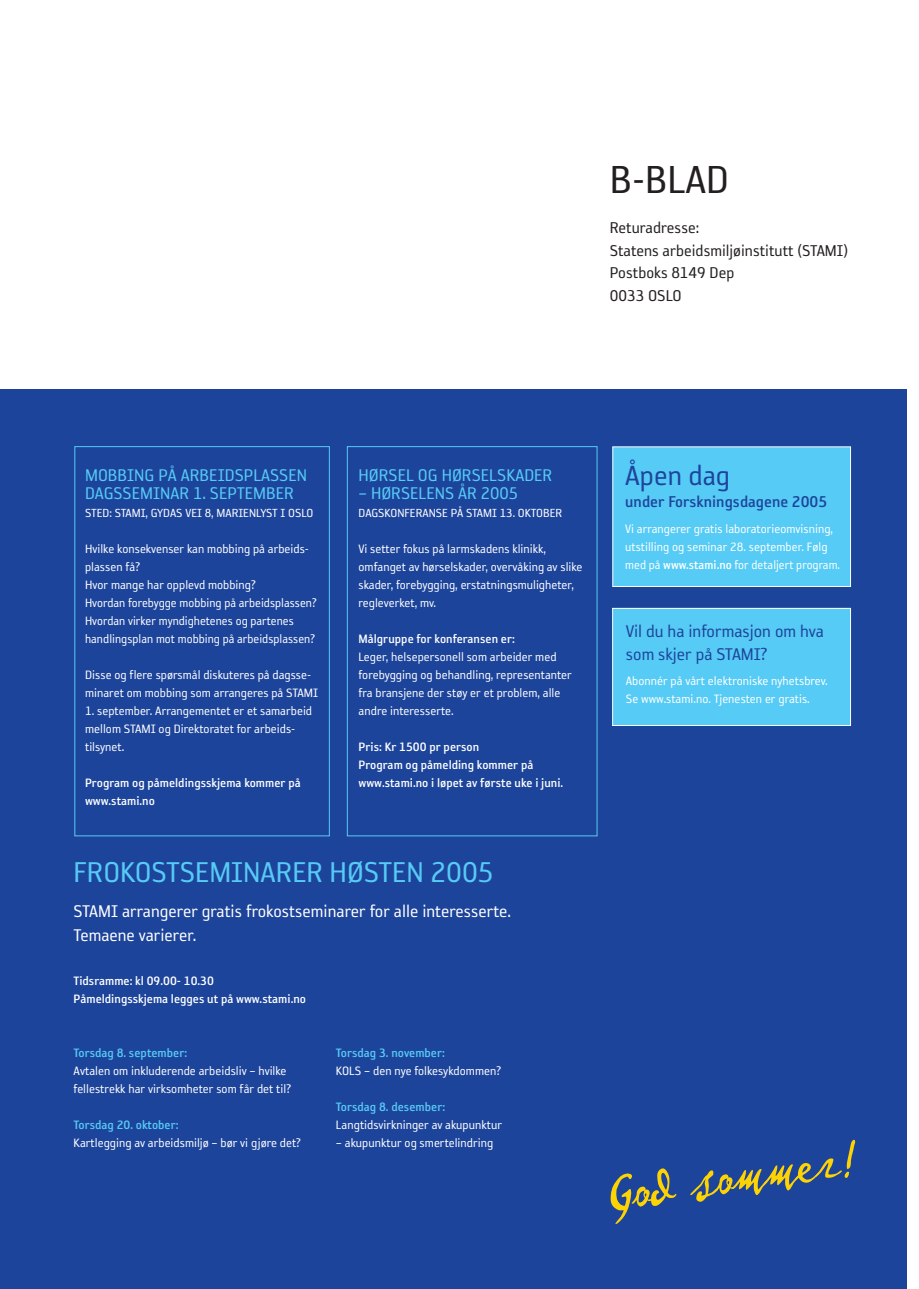
<style>
.page{position:relative;width:919px;height:1289px;background:#fff}
.page>*{position:absolute;margin:0;border:0;box-sizing:border-box;transform-origin:0 0}
.fakta_head{font:58.5px "P22 Vincent";color:#fed304}
.fakta_head-2{font:45px "Reykjavik One A Gauge";color:#231f20}
.fakta_head-3{font:33px "Reykjavik One A Gauge";color:#56cbf5}
.fakta{font:31.95px "Reykjavik One A Gauge";color:#1d449b}
.fakta_head-4{font:19.5px "Reykjavik One A Gauge";color:#56cbf5}
.fakta-2{font:19.5px/24px "Reykjavik One A Gauge";color:#fff}
.fakta-3{font:19.5px "Reykjavik One A Gauge";color:#1d449b}
.fakta-4{font:18px "Reykjavik One A Gauge";color:#231f20}
.fakta-5{font:18px "Reykjavik One B Gauge";color:#1d449b}
.fakta-6{font:13.95px/18px "Reykjavik One A Gauge";color:#fff}
.fakta-7{font:13.95px/18px "Reykjavik One B Gauge";color:#fff}
.fakta-8{font:13.95px "Reykjavik One B Gauge";color:#56cbf5}
.fakta_head-5{font:13.5px "Reykjavik One A Gauge";color:#fff}
.s1{font-family:"Reykjavik One B Gauge"}
</style>
<div class="page">
<div style="left:0;top:389px;width:906px;height:899px;background:#1d449b"></div>
<div style="left:347px;top:446px;width:250px;height:390px;border:1px solid #56cbf5"></div>
<div style="left:74px;top:446px;width:256px;height:390px;border:1px solid #56cbf5"></div>
<div style="left:612px;top:608px;width:238px;height:117px;background:#56cbf5"></div>
<div style="left:612px;top:608px;width:238px;height:117px;border:1px solid #fff"></div>
<div style="left:612px;top:447px;width:238px;height:139px;background:#56cbf5"></div>
<div style="left:612px;top:446px;width:238px;height:141px;border:1px solid #fff"></div>
<p class="fakta_head-2" style="left:609px;top:155px;width:121px">B-BLAD</p>
<p class="fakta-4" style="left:609px;top:218px;width:91px">Returadresse:</p>
<p class="fakta-4" style="left:609px;top:241px;width:240px">Statens arbeidsmiljøinstitutt (STAMI)</p>
<p class="fakta-4" style="left:609px;top:263px;width:126px">Postboks 8149 Dep</p>
<p class="fakta-4" style="left:609px;top:286px;width:73px">0033 OSLO</p>
<p class="fakta_head-4" style="left:85px;top:465px;width:223px">MOBBING PÅ ARBEIDSPLASSEN</p>
<p class="fakta_head-4" style="left:85px;top:483px;width:210px">DAGSSEMINAR 1. SEPTEMBER</p>
<p class="fakta_head-5" style="left:85px;top:506px;width:230px">STED: STAMI, GYDAS VEI 8, MARIENLYST I OSLO</p>
<p class="fakta-6" style="left:85px;top:540px;width:225px">Hvilke konsekvenser kan mobbing på arbeids&shy;plassen få?</p>
<p class="fakta-6" style="left:85px;top:576px;width:172px">Hvor mange har opplevd mobbing?</p>
<p class="fakta-6" style="left:85px;top:594px;width:233px">Hvordan forebygge mobbing på arbeidsplassen?</p>
<p class="fakta-6" style="left:85px;top:612px;width:210px">Hvordan virker myndighetenes og partenes</p>
<p class="fakta-6" style="left:85px;top:630px;width:231px">handlingsplan mot mobbing på arbeidsplassen?</p>
<p class="fakta-6" style="left:85px;top:666px;width:234px">Disse og flere spørsmål diskuteres på dagsse&shy;minaret om mobbing som arrangeres på STAMI</p>
<p class="fakta-6" style="left:85px;top:702px;width:228px">1. september. Arrangementet er et samarbeid mellom STAMI og Direktoratet for arbeids-</p>
<p class="fakta-6" style="left:85px;top:738px;width:41px">tilsynet.</p>
<p class="fakta-7" style="left:85px;top:774px;width:217px">Program og påmeldingsskjema kommer på www.stami.no</p>
<p class="fakta_head-4" style="left:358px;top:465px;width:195px">HØRSEL OG HØRSELSKADER</p>
<p class="fakta_head-4" style="left:358px;top:483px;width:161px">– HØRSELENS ÅR 2005</p>
<p class="fakta_head-5" style="left:358px;top:506px;width:205px">DAGSKONFERANSE PÅ STAMI 13. OKTOBER</p>
<p class="fakta-6" style="left:358px;top:540px;width:225px">Vi setter fokus på larmskadens klinikk, omfanget av hørselskader, overvåking av slike skader, forebygging, erstatningsmuligheter, regleverket, mv.</p>
<p class="fakta-7" style="left:358px;top:630px;width:158px">Målgruppe for konferansen er:</p>
<p class="fakta-6" style="left:358px;top:648px;width:199px">Leger, helsepersonell som arbeider med</p>
<p class="fakta-6" style="left:358px;top:666px;width:215px">forebygging og behandling, representanter</p>
<p class="fakta-6" style="left:358px;top:684px;width:203px">fra bransjene der støy er et problem, alle andre interesserte.</p>
<p class="fakta-7" style="left:358px;top:738px;width:122px">Pris: Kr 1500 pr person</p>
<p class="fakta-7" style="left:358px;top:756px;width:176px">Program og påmelding kommer på</p>
<p class="fakta-7" style="left:358px;top:774px;width:206px">www.stami.no i løpet av første uke i juni.</p>
<p class="fakta_head-3" style="left:74px;top:854px;width:421px">FROKOSTSEMINARER HØSTEN 2005</p>
<p class="fakta-2" style="left:74px;top:899px;width:439px">STAMI arrangerer gratis frokostseminarer for alle interesserte.<br>Temaene varierer.</p>
<p class="fakta-7" style="left:74px;top:972px;width:142px">Tidsramme: kl 09.00- 10.30</p>
<p class="fakta-7" style="left:74px;top:990px;width:234px">Påmeldingsskjema legges ut på www.stami.no</p>
<p class="fakta-8" style="left:74px;top:1045px;width:115px">Torsdag 8. september:</p>
<p class="fakta-6" style="left:74px;top:1062px;width:219px">Avtalen om inkluderende arbeidsliv – hvilke fellestrekk har virksomheter som får det til?</p>
<p class="fakta-8" style="left:74px;top:1117px;width:107px">Torsdag 20. oktober:</p>
<p class="fakta-6" style="left:74px;top:1134px;width:229px">Kartlegging av arbeidsmiljø – bør vi gjøre det?</p>
<p class="fakta-8" style="left:336px;top:1045px;width:111px">Torsdag 3. november:</p>
<p class="fakta-6" style="left:336px;top:1062px;width:167px">KOLS – den nye folkesykdommen?</p>
<p class="fakta-8" style="left:336px;top:1099px;width:111px">Torsdag 8. desember:</p>
<p class="fakta-6" style="left:336px;top:1116px;width:168px">Langtidsvirkninger av akupunktur</p>
<p class="fakta-6" style="left:336px;top:1134px;width:159px">– akupunktur og smertelindring</p>
<p class="fakta" style="left:625px;top:458px;width:106px">Åpen dag</p>
<p class="fakta-5" style="left:625px;top:493px;width:204px">under Forskningsdagene 2005</p>
<p class="fakta-6" style="left:625px;top:519px;width:216px">Vi arrangerer gratis laboratorieomvisning, utstilling og seminar 28. september. Følg med på <span class="s1">www.stami.no</span> for detaljert program.</p>
<p class="fakta-3" style="left:625px;top:621px;width:199px">Vil du ha informasjon om hva</p>
<p class="fakta-3" style="left:625px;top:643px;width:143px">som skjer på STAMI?</p>
<p class="fakta-6" style="left:625px;top:672px;width:203px">Abonnér på vårt elektroniske nyhetsbrev.</p>
<p class="fakta-6" style="left:625px;top:690px;width:185px">Se www.stami.no. Tjenesten er gratis.</p>
<p class="fakta_head" style="left:603px;top:1158px;width:257px;rotate:-8deg">God sommer!</p>
</div>
